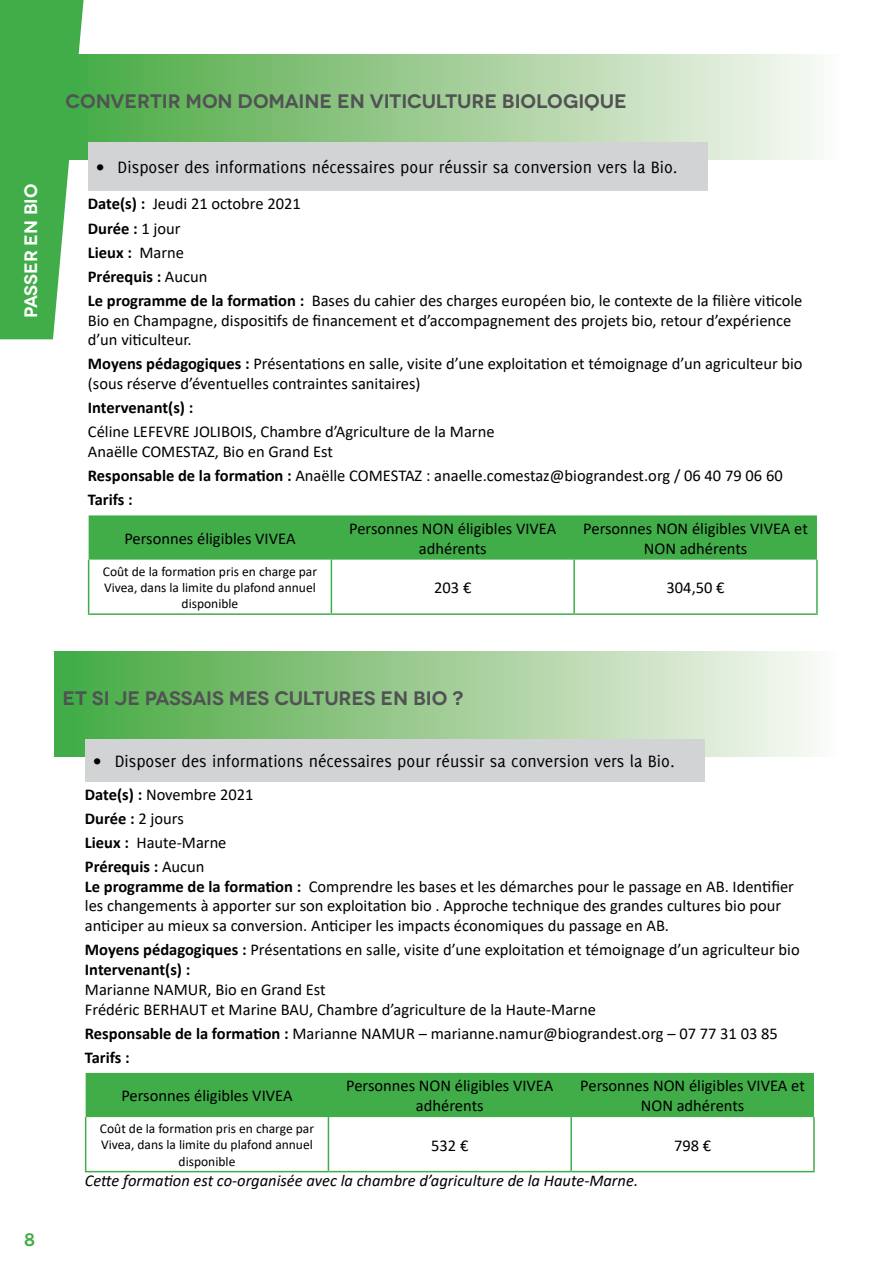
<style>
.page{position:relative;width:893px;height:1263px;background:#fff}
.page>*{position:absolute;margin:0;border:0;box-sizing:border-box;transform-origin:0 0}
.t1{font:600 19.5px "Novecentowide";letter-spacing:-.005em;color:#515254}
.t2{font:18px "Delicious";color:#000}
.t3{font:600 18px "Novecentowide";color:#fff}
.t4{font:600 18px "Novecentowide";color:#41ad49}
.t5{font:16.5px/19.8px "Calibri";color:#000}
.t6{font:italic 16.5px "Calibri";color:#000}
.t7{font:700 16.5px "Calibri";color:#000}
.t8{font:13.5px/16.2px "Calibri";color:#000;text-align:center}
.s1{font-weight:700}
</style>
<div class="page">
<div style="left:89px;top:515px;width:728px;height:45px;background:#41ad49"></div>
<hr style="left:88px;top:560px;width:1px;height:53px;background:#41ad49">
<hr style="left:331px;top:560px;width:1px;height:53px;background:#41ad49">
<hr style="left:573px;top:560px;width:2px;height:53px;background:#41ad49">
<hr style="left:816px;top:560px;width:2px;height:53px;background:#41ad49">
<hr style="left:88px;top:613px;width:243px;height:2px;background:#41ad49">
<hr style="left:331px;top:613px;width:243px;height:2px;background:#41ad49">
<hr style="left:574px;top:613px;width:244px;height:2px;background:#41ad49">
<svg style="left:0;top:0;width:84px;height:339px"></svg>
<div style="left:57px;top:54px;width:782px;height:105px;background:linear-gradient(to right,#45a73e,#fcf8f4)"></div>
<div style="left:88px;top:142px;width:619px;height:49px;background:#d1d3d4"></div>
<div style="left:86px;top:1073px;width:728px;height:44px;background:#41ad49"></div>
<hr style="left:85px;top:1117px;width:1px;height:54px;background:#41ad49">
<hr style="left:328px;top:1117px;width:1px;height:54px;background:#41ad49">
<hr style="left:570px;top:1117px;width:2px;height:54px;background:#41ad49">
<hr style="left:813px;top:1117px;width:2px;height:54px;background:#41ad49">
<hr style="left:85px;top:1171px;width:243px;height:1px;background:#41ad49">
<hr style="left:328px;top:1171px;width:243px;height:1px;background:#41ad49">
<hr style="left:571px;top:1171px;width:244px;height:1px;background:#41ad49">
<div style="left:54px;top:651px;width:782px;height:105px;background:linear-gradient(to right,#45a73e,#fcf8f4)"></div>
<div style="left:85px;top:739px;width:619px;height:43px;background:#d1d3d4"></div>
<p class="t3" style="left:20px;top:318px;width:136px;rotate:-90deg">PASSER EN BIO</p>
<p class="t1" style="left:65px;top:90px;width:563px">CONVERTIR MON DOMAINE EN VITICULTURE BIOLOGIQUE</p>
<p class="t2" style="left:96px;top:157px;width:583px">• Disposer des informations nécessaires pour réussir sa conversion vers la Bio.</p>
<p class="t5" style="left:88px;top:192px;width:716px;line-height:24px"><span class="s1">Date(s) :</span> Jeudi 21 octobre 2021<br><span class="s1">Durée :</span> 1 jour<br><span class="s1">Lieux :</span> Marne<br><span class="s1">Prérequis :</span> Aucun<br><span class="s1">Le programme de la formation :</span> Bases du cahier des charges européen bio, le contexte de la filière viticole</p>
<p class="t5" style="left:88px;top:310px;width:705px">Bio en Champagne, dispositifs de financement et d’accompagnement des projets bio, retour d’expérience d’un viticulteur.</p>
<p class="t5" style="left:88px;top:354px;width:716px"><span class="s1">Moyens pédagogiques :</span> Présentations en salle, visite d’une exploitation et témoignage d’un agriculteur bio (sous réserve d’éventuelles contraintes sanitaires)</p>
<p class="t7" style="left:88px;top:396px;width:107px">Intervenant(s) :</p>
<p class="t5" style="left:88px;top:421px;width:408px">Céline LEFEVRE JOLIBOIS, Chambre d’Agriculture de la Marne<br>Anaëlle COMESTAZ, Bio en Grand Est</p>
<p class="t5" style="left:88px;top:463px;width:696px;line-height:24px"><span class="s1">Responsable de la formation :</span> Anaëlle COMESTAZ : anaelle.comestaz@biograndest.org / 06 40 79 06 60<br><span class="s1">Tarifs :</span></p>
<p class="t5" style="left:124px;top:528px;width:173px">Personnes éligibles VIVEA</p>
<p class="t5" style="left:349px;top:518px;width:209px;text-align:center">Personnes NON éligibles VIVEA adhérents</p>
<p class="t5" style="left:583px;top:518px;width:226px;text-align:center">Personnes NON éligibles VIVEA et<br>NON adhérents</p>
<p class="t8" style="left:103px;top:563px;width:216px">Coût de la formation pris en charge par<br>Vivea, dans la limite du plafond annuel disponible</p>
<p class="t5" style="left:434px;top:577px;width:39px">203 €</p>
<p class="t5" style="left:667px;top:577px;width:60px">304,50 €</p>
<p class="t4" style="left:24px;top:1228px;width:12px">8</p>
<p class="t1" style="left:63px;top:687px;width:403px">ET SI JE PASSAIS MES CULTURES EN BIO ?</p>
<p class="t2" style="left:93px;top:751px;width:583px">• Disposer des informations nécessaires pour réussir sa conversion vers la Bio.</p>
<p class="t5" style="left:85px;top:782px;width:170px;line-height:24px"><span class="s1">Date(s) :</span> Novembre 2021<br><span class="s1">Durée :</span> 2 jours<br><span class="s1">Lieux :</span> Haute-Marne<br><span class="s1">Prérequis :</span> Aucun</p>
<p class="t5" style="left:85px;top:876px;width:711px"><span class="s1">Le programme de la formation :</span> Comprendre les bases et les démarches pour le passage en AB. Identifier les changements à apporter sur son exploitation bio . Approche technique des grandes cultures bio pour anticiper au mieux sa conversion. Anticiper les impacts économiques du passage en AB.</p>
<p class="t5" style="left:85px;top:939px;width:716px"><span class="s1">Moyens pédagogiques :</span> Présentations en salle, visite d’une exploitation et témoignage d’un agriculteur bio<br><span class="s1">Intervenant(s) :</span></p>
<p class="t5" style="left:85px;top:979px;width:512px">Marianne NAMUR, Bio en Grand Est<br>Frédéric BERHAUT et Marine BAU, Chambre d’agriculture de la Haute-Marne</p>
<p class="t5" style="left:85px;top:1021px;width:694px;line-height:24px"><span class="s1">Responsable de la formation :</span> Marianne NAMUR – marianne.namur@biograndest.org – 07 77 31 03 85<br><span class="s1">Tarifs :</span></p>
<p class="t5" style="left:121px;top:1085px;width:173px">Personnes éligibles VIVEA</p>
<p class="t5" style="left:346px;top:1075px;width:209px;text-align:center">Personnes NON éligibles VIVEA adhérents</p>
<p class="t5" style="left:580px;top:1075px;width:226px;text-align:center">Personnes NON éligibles VIVEA et<br>NON adhérents</p>
<p class="t8" style="left:100px;top:1120px;width:216px">Coût de la formation pris en charge par<br>Vivea, dans la limite du plafond annuel disponible</p>
<p class="t5" style="left:431px;top:1135px;width:39px">532 €</p>
<p class="t5" style="left:674px;top:1135px;width:39px">798 €</p>
<p class="t6" style="left:85px;top:1169px;width:555px">Cette formation est co-organisée avec la chambre d’agriculture de la Haute-Marne.</p>
</div>
